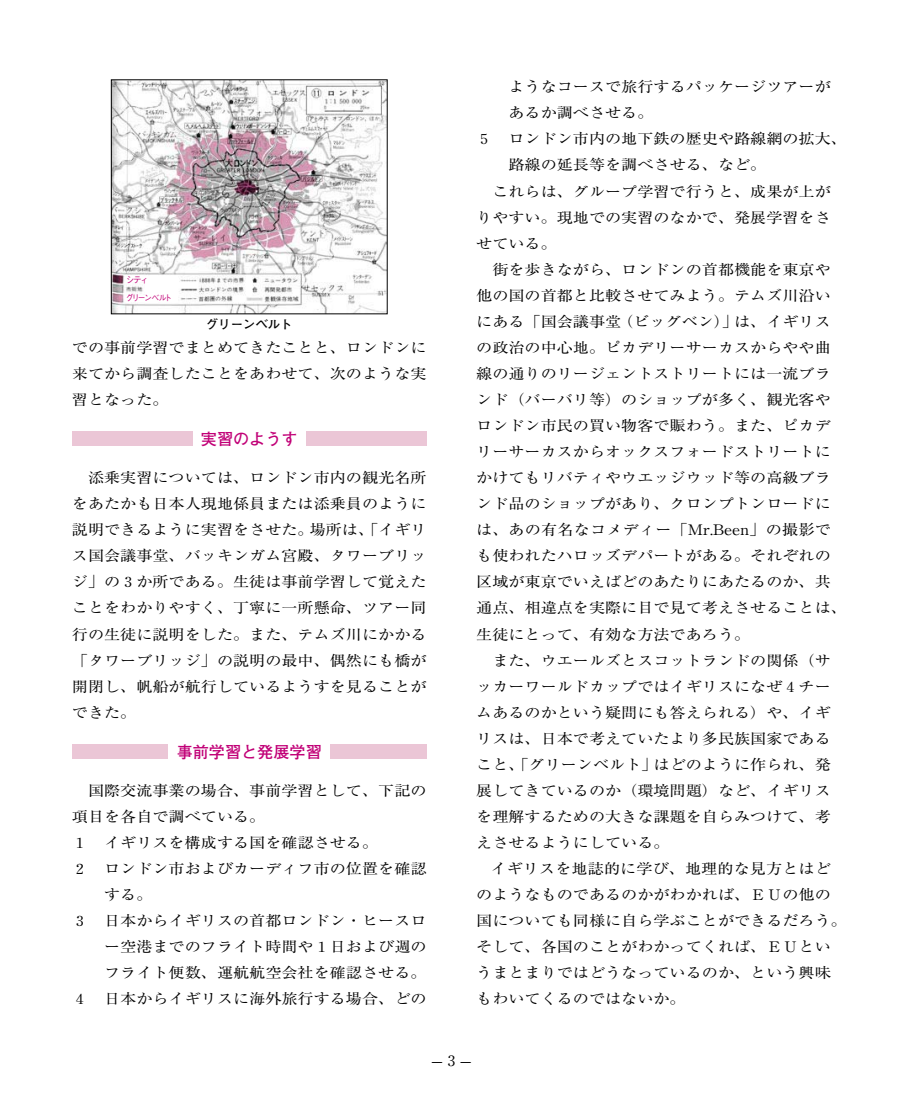
<style>
.page{position:relative;width:903px;height:1112px;background:#fff}
.page>*{position:absolute;margin:0;border:0;box-sizing:border-box;transform-origin:0 0}
.t1{font:700 16.1px "Futo Go B101";color:#c10077}
.t2{font:14.53px/26.1px "Ryumin";color:#000;text-align:justify;scale:1.11 1}
.t3{font:700 12.42px "Futo Go B101";color:#000}
.t4{font:8.75px "Gothic BBB Medium 83 pv RKSJ H";letter-spacing:-.195em;color:#c10077;scale:.9 1}
.t5{font:8.75px "Gothic BBB Medium 83 pv RKSJ H";letter-spacing:-.195em;color:#c10077}
</style>
<div class="page">
<div style="left:72px;top:431px;width:355px;height:15px;background:#ebc6d6"></div>
<div style="left:193px;top:418px;width:113px;height:41px;background:#fff"></div>
<div style="left:72px;top:744px;width:355px;height:14px;background:#ebc6d6"></div>
<div style="left:169px;top:731px;width:161px;height:40px;background:#fff"></div>
<img style="left:113px;top:81px;width:273px;height:231px">
<p class="t5" style="left:126px;top:276px;width:25px">シティ</p>
<p class="t4" style="left:126px;top:295px;width:53px">グリーンベルト</p>
<p class="t3" style="left:206px;top:319px;width:88px">グリーンベルト</p>
<p class="t2" style="left:72px;top:336px;width:321px">での事前学習でまとめてきたことと、ロンドンに来てから調査したことをあわせて、次のような実習となった。</p>
<p class="t1" style="left:201px;top:432px;width:98px">実習のようす</p>
<p class="t2" style="left:72px;top:466px;width:321px">　添乗実習については、ロンドン市内の観光名所をあたかも日本人現地係員または添乗員のように説明できるように実習をさせた。場所は、「イギリス国会議事堂、バッキンガム宮殿、タワーブリッジ」の３か所である。生徒は事前学習して覚えたことをわかりやすく、丁寧に一所懸命、ツアー同行の生徒に説明をした。また、テムズ川にかかる「タワーブリッジ」の説明の最中、偶然にも橋が開閉し、帆船が航行しているようすを見ることができた。</p>
<p class="t1" style="left:177px;top:745px;width:147px">事前学習と発展学習</p>
<p class="t2" style="left:72px;top:779px;width:321px">　国際交流事業の場合、事前学習として、下記の</p>
<p class="t2" style="left:72px;top:805px;width:176px">項目を各自で調べている。</p>
<p class="t2" style="left:72px;top:831px;width:277px">１　イギリスを構成する国を確認させる。</p>
<p class="t2" style="left:72px;top:857px;width:321px">２　ロンドン市およびカーディフ市の位置を確認</p>
<p class="t2" style="left:104px;top:883px;width:45px">する。</p>
<p class="t2" style="left:72px;top:909px;width:321px">３　日本からイギリスの首都ロンドン・ヒースロ</p>
<p class="t2" style="left:104px;top:935px;width:292px">ー空港までのフライト時間や１日および週の</p>
<p class="t2" style="left:104px;top:961px;width:292px">フライト便数、運航航空会社を確認させる。</p>
<p class="t2" style="left:72px;top:987px;width:321px">４　日本からイギリスに海外旅行する場合、どの</p>
<p class="t2" style="left:508px;top:76px;width:292px">ようなコースで旅行するパッケージツアーが</p>
<p class="t2" style="left:508px;top:102px;width:132px">あるか調べさせる。</p>
<p class="t2" style="left:476px;top:128px;width:336px">５　ロンドン市内の地下鉄の歴史や路線網の拡大、</p>
<p class="t2" style="left:508px;top:154px;width:234px">路線の延長等を調べさせる、など。</p>
<p class="t2" style="left:476px;top:180px;width:321px">　これらは、グループ学習で行うと、成果が上が</p>
<p class="t2" style="left:476px;top:206px;width:321px">りやすい。現地での実習のなかで、発展学習をさ</p>
<p class="t2" style="left:476px;top:232px;width:74px">せている。</p>
<p class="t2" style="left:476px;top:258px;width:321px">　街を歩きながら、ロンドンの首都機能を東京や</p>
<p class="t2" style="left:476px;top:284px;width:321px">他の国の首都と比較させてみよう。テムズ川沿い</p>
<p class="t2" style="left:476px;top:310px;width:321px">にある「国会議事堂（ビッグベン）」は、イギリス</p>
<p class="t2" style="left:476px;top:336px;width:321px">の政治の中心地。ピカデリーサーカスからやや曲</p>
<p class="t2" style="left:476px;top:362px;width:321px">線の通りのリージェントストリートには一流ブラ</p>
<p class="t2" style="left:476px;top:388px;width:321px">ンド（バーバリ等）のショップが多く、観光客や</p>
<p class="t2" style="left:476px;top:414px;width:321px">ロンドン市民の買い物客で賑わう。また、ピカデ</p>
<p class="t2" style="left:476px;top:440px;width:321px">リーサーカスからオックスフォードストリートに</p>
<p class="t2" style="left:476px;top:466px;width:321px">かけてもリバティやウエッジウッド等の高級ブラ</p>
<p class="t2" style="left:476px;top:492px;width:321px">ンド品のショップがあり、クロンプトンロードに</p>
<p class="t2" style="left:476px;top:518px;width:321px">は、あの有名なコメディー「Mr.Been」の撮影で</p>
<p class="t2" style="left:476px;top:544px;width:321px">も使われたハロッズデパートがある。それぞれの</p>
<p class="t2" style="left:476px;top:571px;width:321px">区域が東京でいえばどのあたりにあたるのか、共</p>
<p class="t2" style="left:476px;top:597px;width:336px">通点、相違点を実際に目で見て考えさせることは、</p>
<p class="t2" style="left:476px;top:623px;width:248px">生徒にとって、有効な方法であろう。</p>
<p class="t2" style="left:476px;top:649px;width:321px">　また、ウエールズとスコットランドの関係（サ</p>
<p class="t2" style="left:476px;top:675px;width:321px">ッカーワールドカップではイギリスになぜ４チー</p>
<p class="t2" style="left:476px;top:701px;width:321px">ムあるのかという疑問にも答えられる）や、イギ</p>
<p class="t2" style="left:476px;top:727px;width:321px">リスは、日本で考えていたより多民族国家である</p>
<p class="t2" style="left:476px;top:753px;width:321px">こと、「グリーンベルト」はどのように作られ、発</p>
<p class="t2" style="left:476px;top:779px;width:321px">展してきているのか（環境問題）など、イギリス</p>
<p class="t2" style="left:476px;top:805px;width:321px">を理解するための大きな課題を自らみつけて、考</p>
<p class="t2" style="left:476px;top:831px;width:176px">えさせるようにしている。</p>
<p class="t2" style="left:491px;top:857px;width:308px">イギリスを地誌的に学び、地理的な見方とはど</p>
<p class="t2" style="left:476px;top:883px;width:321px">のようなものであるのかがわかれば、ＥＵの他の</p>
<p class="t2" style="left:476px;top:909px;width:336px">国についても同様に自ら学ぶことができるだろう。</p>
<p class="t2" style="left:476px;top:935px;width:321px">そして、各国のことがわかってくれば、ＥＵとい</p>
<p class="t2" style="left:476px;top:961px;width:321px">うまとまりではどうなっているのか、という興味</p>
<p class="t2" style="left:476px;top:987px;width:190px">もわいてくるのではないか。</p>
</div>
